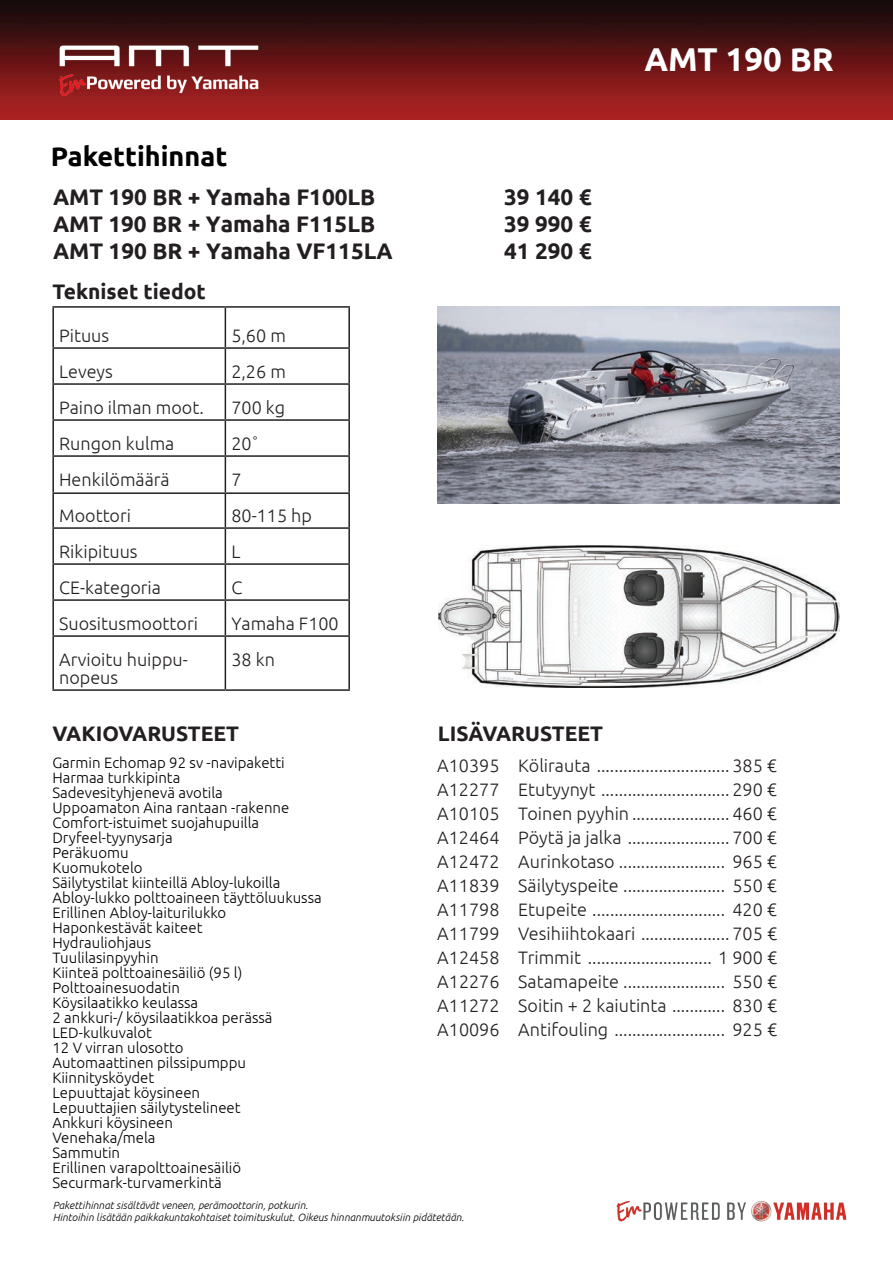
<style>
.page{position:relative;width:893px;height:1263px;background:#fff}
.page>*{position:absolute;margin:0;border:0;box-sizing:border-box;transform-origin:0 0}
.t1{font:700 33px "Ubuntu";color:#fff}
.t2{font:700 27px "Ubuntu";color:#000}
.t3{font:700 22.5px "Ubuntu";color:#231f20}
.t4{font:700 21px "Ubuntu";color:#231f20}
.t5{font:300 18px/24px "Ubuntu";color:#231f20;text-align:justify}
.t6{font:300 15px/15px "Ubuntu";color:#000}
.t7{font:italic 300 10.5px/12.6px "Ubuntu";color:#000}
</style>
<div class="page">
<img style="left:616px;top:1201px;width:231px;height:21px">
<img style="left:0;top:0;width:893px;height:120px">
<img style="left:44px;top:27px;width:229px;height:76px">
<img style="left:437px;top:306px;width:402px;height:197px">
<img style="left:439px;top:545px;width:400px;height:142px">
<hr style="left:52px;top:306px;width:173px;height:2px;background:#231f20">
<hr style="left:52px;top:308px;width:2px;height:39px;background:#231f20">
<hr style="left:225px;top:306px;width:125px;height:2px;background:#231f20">
<hr style="left:225px;top:308px;width:1px;height:39px;background:#231f20">
<hr style="left:348px;top:308px;width:2px;height:39px;background:#231f20">
<hr style="left:52px;top:347px;width:173px;height:2px;background:#231f20">
<hr style="left:52px;top:349px;width:2px;height:34px;background:#231f20">
<hr style="left:225px;top:347px;width:125px;height:2px;background:#231f20">
<hr style="left:225px;top:349px;width:1px;height:34px;background:#231f20">
<hr style="left:348px;top:349px;width:2px;height:34px;background:#231f20">
<hr style="left:52px;top:383px;width:173px;height:2px;background:#231f20">
<hr style="left:52px;top:385px;width:2px;height:34px;background:#231f20">
<hr style="left:225px;top:383px;width:125px;height:2px;background:#231f20">
<hr style="left:225px;top:385px;width:1px;height:34px;background:#231f20">
<hr style="left:348px;top:385px;width:2px;height:34px;background:#231f20">
<hr style="left:52px;top:419px;width:173px;height:2px;background:#231f20">
<hr style="left:52px;top:421px;width:2px;height:34px;background:#231f20">
<hr style="left:225px;top:419px;width:125px;height:2px;background:#231f20">
<hr style="left:225px;top:421px;width:1px;height:34px;background:#231f20">
<hr style="left:348px;top:421px;width:2px;height:34px;background:#231f20">
<hr style="left:52px;top:455px;width:173px;height:2px;background:#231f20">
<hr style="left:52px;top:457px;width:2px;height:35px;background:#231f20">
<hr style="left:225px;top:455px;width:125px;height:2px;background:#231f20">
<hr style="left:225px;top:457px;width:1px;height:35px;background:#231f20">
<hr style="left:348px;top:457px;width:2px;height:35px;background:#231f20">
<hr style="left:52px;top:492px;width:173px;height:2px;background:#231f20">
<hr style="left:52px;top:494px;width:2px;height:33px;background:#231f20">
<hr style="left:225px;top:492px;width:125px;height:2px;background:#231f20">
<hr style="left:225px;top:494px;width:1px;height:33px;background:#231f20">
<hr style="left:348px;top:494px;width:2px;height:33px;background:#231f20">
<hr style="left:52px;top:527px;width:173px;height:2px;background:#231f20">
<hr style="left:52px;top:529px;width:2px;height:34px;background:#231f20">
<hr style="left:225px;top:527px;width:125px;height:2px;background:#231f20">
<hr style="left:225px;top:529px;width:1px;height:34px;background:#231f20">
<hr style="left:348px;top:529px;width:2px;height:34px;background:#231f20">
<hr style="left:52px;top:563px;width:173px;height:2px;background:#231f20">
<hr style="left:52px;top:565px;width:2px;height:34px;background:#231f20">
<hr style="left:225px;top:563px;width:125px;height:2px;background:#231f20">
<hr style="left:225px;top:565px;width:1px;height:34px;background:#231f20">
<hr style="left:348px;top:565px;width:2px;height:34px;background:#231f20">
<hr style="left:52px;top:599px;width:173px;height:2px;background:#231f20">
<hr style="left:52px;top:601px;width:2px;height:34px;background:#231f20">
<hr style="left:225px;top:599px;width:125px;height:2px;background:#231f20">
<hr style="left:225px;top:601px;width:1px;height:34px;background:#231f20">
<hr style="left:348px;top:601px;width:2px;height:34px;background:#231f20">
<hr style="left:52px;top:635px;width:173px;height:2px;background:#231f20">
<hr style="left:52px;top:637px;width:2px;height:52px;background:#231f20">
<hr style="left:225px;top:635px;width:125px;height:2px;background:#231f20">
<hr style="left:225px;top:637px;width:1px;height:52px;background:#231f20">
<hr style="left:348px;top:637px;width:2px;height:52px;background:#231f20">
<hr style="left:52px;top:689px;width:173px;height:2px;background:#231f20">
<hr style="left:225px;top:689px;width:125px;height:2px;background:#231f20">
<h2 class="t2" style="left:51px;top:140px;width:178px">Pakettihinnat</h2>
<p class="t3" style="left:53px;top:183px;width:324px">AMT 190 BR + Yamaha F100LB</p>
<p class="t3" style="left:504px;top:183px;width:89px">39 140 €</p>
<p class="t3" style="left:53px;top:210px;width:324px">AMT 190 BR + Yamaha F115LB</p>
<p class="t3" style="left:504px;top:210px;width:89px">39 990 €</p>
<p class="t3" style="left:53px;top:237px;width:341px">AMT 190 BR + Yamaha VF115LA</p>
<p class="t3" style="left:504px;top:237px;width:89px">41 290 €</p>
<p class="t4" style="left:52px;top:279px;width:155px">Tekniset tiedot</p>
<p class="t5" style="left:59px;top:323px;width:52px">Pituus</p>
<p class="t5" style="left:231px;top:323px;width:56px">5,60 m</p>
<p class="t5" style="left:59px;top:359px;width:55px">Leveys</p>
<p class="t5" style="left:231px;top:359px;width:56px">2,26 m</p>
<p class="t5" style="left:59px;top:395px;width:146px">Paino ilman moot.</p>
<p class="t5" style="left:231px;top:395px;width:55px">700 kg</p>
<p class="t5" style="left:59px;top:431px;width:117px">Rungon kulma</p>
<p class="t5" style="left:231px;top:431px;width:29px">20˚</p>
<p class="t5" style="left:59px;top:467px;width:112px">Henkilömäärä</p>
<p class="t5" style="left:231px;top:467px;width:12px">7</p>
<p class="t5" style="left:59px;top:503px;width:73px">Moottori</p>
<p class="t5" style="left:231px;top:503px;width:82px">80-115 hp</p>
<p class="t5" style="left:59px;top:539px;width:80px">Rikipituus</p>
<p class="t5" style="left:231px;top:539px;width:11px">L</p>
<p class="t5" style="left:59px;top:575px;width:103px">CE-kategoria</p>
<p class="t5" style="left:231px;top:575px;width:12px">C</p>
<p class="t5" style="left:59px;top:611px;width:140px">Suositusmoottori</p>
<p class="t5" style="left:231px;top:611px;width:109px">Yamaha F100</p>
<p class="t5" style="left:59px;top:650px;width:130px;line-height:18px">Arvioitu huippu&shy;nopeus</p>
<p class="t5" style="left:231px;top:647px;width:45px">38 kn</p>
<h1 class="t1" style="left:644px;top:39px;width:191px">AMT 190 BR</h1>
<p class="t4" style="left:52px;top:721px;width:188px">VAKIOVARUSTEET</p>
<p class="t6" style="left:52px;top:755px;width:271px">Garmin Echomap 92 sv -navipaketti<br>Harmaa turkkipinta<br>Sadevesityhjenevä avotila<br>Uppoamaton Aina rantaan -rakenne<br>Comfort-istuimet suojahupuilla<br>Dryfeel-tyynysarja<br>Peräkuomu<br>Kuomukotelo<br>Säilytystilat kiinteillä Abloy-lukoilla<br>Abloy-lukko polttoaineen täyttöluukussa<br>Erillinen Abloy-laiturilukko<br>Haponkestävät kaiteet<br>Hydrauliohjaus<br>Tuulilasinpyyhin<br>Kiinteä polttoainesäiliö (95 l)<br>Polttoainesuodatin<br>Köysilaatikko keulassa<br>2 ankkuri-/ köysilaatikkoa perässä<br>LED-kulkuvalot<br>12 V virran ulosotto<br>Automaattinen pilssipumppu<br>Kiinnitysköydet<br>Lepuuttajat köysineen<br>Lepuuttajien säilytystelineet<br>Ankkuri köysineen<br>Venehaka/mela<br>Sammutin<br>Erillinen varapolttoainesäiliö<br>Securmark-turvamerkintä</p>
<p class="t4" style="left:438px;top:721px;width:167px">LISÄVARUSTEET</p>
<p class="t5" style="left:437px;top:753px;width:341px">A10395 Kölirauta .............................. 385 € A12277 Etutyynyt ............................. 290 € A10105 Toinen pyyhin ...................... 460 € A12464 Pöytä ja jalka ....................... 700 € A12472 Aurinkotaso ........................ 965 € A11839 Säilytyspeite ....................... 550 € A11798 Etupeite .............................. 420 € A11799 Vesihiihtokaari .................... 705 € A12458 Trimmit ............................ 1 900 € A12276 Satamapeite ....................... 550 € A11272 Soitin + 2 kaiutinta ............ 830 € A10096 Antifouling ......................... 925 €</p>
<p class="t7" style="left:53px;top:1198px;width:413px">Pakettihinnat sisältävät veneen, perämoottorin, potkurin.<br>Hintoihin lisätään paikkakuntakohtaiset toimituskulut. Oikeus hinnanmuutoksiin pidätetään.</p>
</div>
